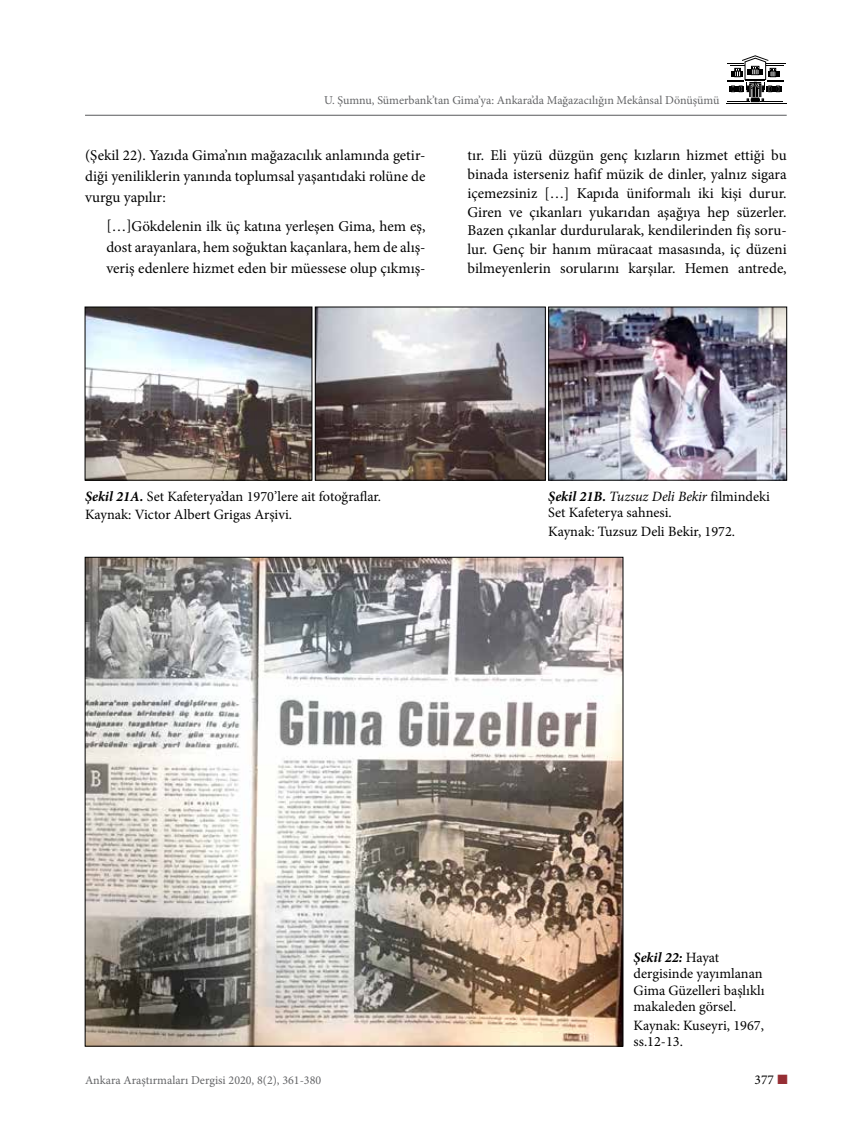
<style>
.page{position:relative;width:842px;height:1127px;background:#fff}
.page>*{position:absolute;margin:0;border:0;box-sizing:border-box;transform-origin:0 0}
.t1{font:15px/18.9px "Minion Pro";color:#000;text-align:justify}
.t2{font:14.25px/16.5px "Minion Pro";color:#000}
.t3{font:13.5px "Minion Pro";color:#000}
.t4{font:12px "Minion Pro";color:#636466}
.s1{font-weight:700;font-style:italic}
.s2{font-style:italic}
.s3{color:#962e34}
</style>
<div class="page">
<hr style="left:85px;top:115px;width:702px;height:1px;background:#58595b">
<hr style="left:726px;top:103px;width:60px;height:1px;background:#000">
<svg style="left:727px;top:55px;width:59px;height:48px"></svg>
<img style="left:317px;top:309px;width:227px;height:169px">
<div style="left:315px;top:307px;width:231px;height:173px;border:1px solid #000"></div>
<img style="left:87px;top:309px;width:223px;height:169px">
<div style="left:85px;top:307px;width:227px;height:173px;border:1px solid #000"></div>
<img style="left:550px;top:309px;width:235px;height:169px">
<div style="left:548px;top:307px;width:239px;height:173px;border:1px solid #000"></div>
<img style="left:87px;top:559px;width:534px;height:485px">
<p class="t4" style="left:324px;top:92px;width:397px">U. Şumnu, Sümerbank’tan Gima’ya: Ankara’da Mağazacılığın Mekânsal Dönüşümü</p>
<p class="t1" style="left:85px;top:145px;width:342px;line-height:21px">(Şekil 22). Yazıda Gima’nın mağazacılık anlamında getir&shy;diği yeniliklerin yanında toplumsal yaşantıdaki rolüne de vurgu yapılır:</p>
<p class="t1" style="left:106px;top:216px;width:321px;line-height:21px">[…]Gökdelenin ilk üç katına yerleşen Gima, hem eş, dost arayanlara, hem soğuktan kaçanlara, hem de alış&shy;veriş edenlere hizmet eden bir müessese olup çıkmış-</p>
<p class="t1" style="left:468px;top:146px;width:321px">tır. Eli yüzü düzgün genç kızların hizmet ettiği bu binada isterseniz hafif müzik de dinler, yalnız sigara içemezsiniz […] Kapıda üniformalı iki kişi durur.<br>Giren ve çıkanları yukarıdan aşağıya hep süzerler.<br>Bazen çıkanlar durdurularak, kendilerinden fiş soru&shy;lur. Genç bir hanım müracaat masasında, iç düzeni bilmeyenlerin sorularını karşılar. Hemen antrede,</p>
<p class="t2" style="left:85px;top:487px;width:298px;line-height:18.6px"><span class="s1">Şekil 21A.</span> Set Kafeterya’dan 1970’lere ait fotoğraflar.<br>Kaynak: Victor Albert Grigas Arşivi.</p>
<p class="t2" style="left:548px;top:488px;width:223px"><span class="s1">Şekil 21B.</span> <span class="s2">Tuzsuz Deli Bekir</span> filmindeki<br>Set Kafeterya sahnesi.</p>
<p class="t2" style="left:548px;top:523px;width:188px">Kaynak: Tuzsuz Deli Bekir, 1972.</p>
<p class="t2" style="left:634px;top:949px;width:133px"><span class="s1">Şekil 22:</span> Hayat dergisinde yayımlanan<br>Gima Güzelleri başlıklı makaleden görsel.</p>
<p class="t2" style="left:634px;top:1017px;width:132px">Kaynak: Kuseyri, 1967, ss.12-13.</p>
<p class="t4" style="left:85px;top:1072px;width:238px">Ankara Araştırmaları Dergisi 2020, 8(2), 361-380</p>
<p class="t3" style="left:755px;top:1071px;width:35px">377 <span class="s3">■</span></p>
</div>
